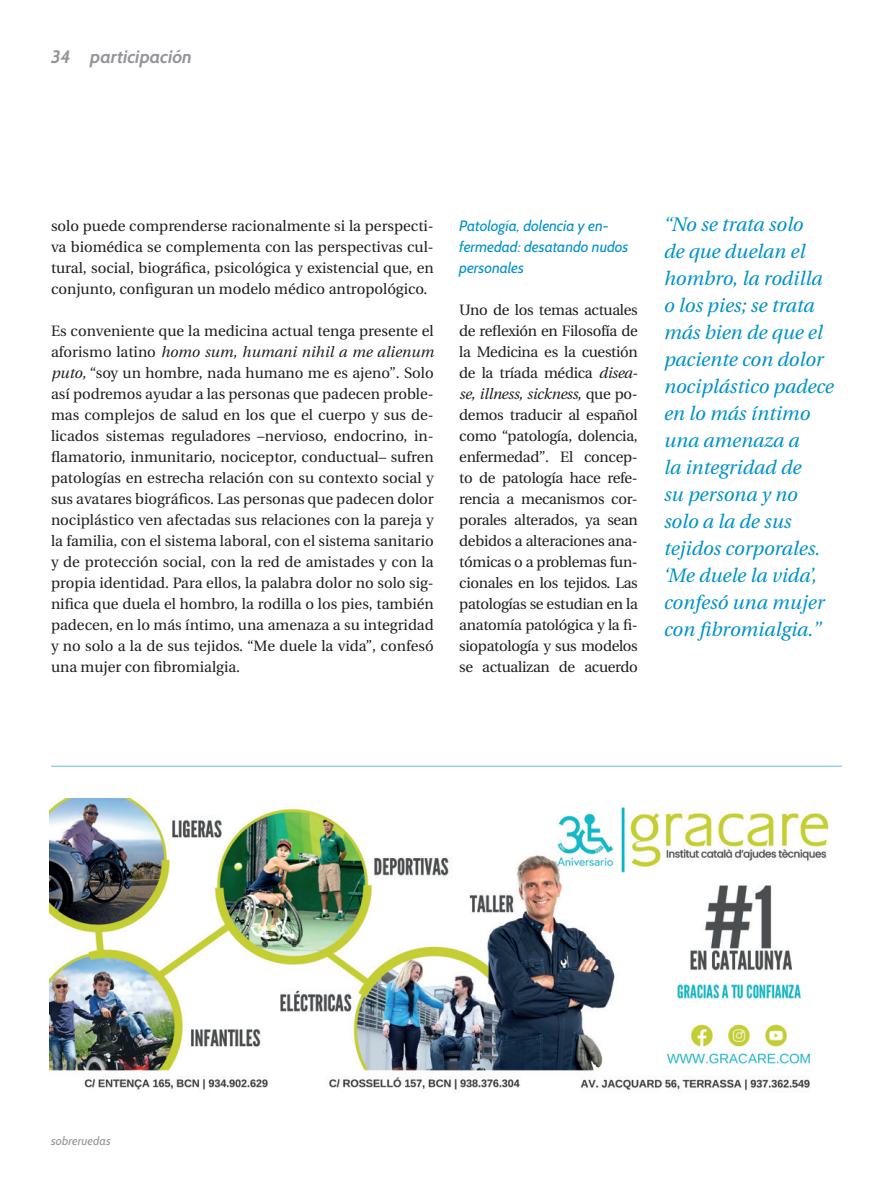
<style>
.page{position:relative;width:893px;height:1195px;background:#fff}
.page>*{position:absolute;margin:0;border:0;box-sizing:border-box;transform-origin:0 0}
._8_DESTACAT{font:italic 19.5px/27px "Utopia";color:#0092c8}
._1_2_TÍTOL_SECCIÓ_PE{font:italic 700 18px "Cabin";color:#939598}
._7_COS_PRINCIPAL{font:15px/21px "Utopia";color:#231f20;text-align:justify}
._7_1_COS_NEGRETA{font:italic 15px/21px "Cabin";color:#0092c8}
.t1{font:italic 12px "Cabin";letter-spacing:.01em;color:#939598}
.s1{font-style:italic}
</style>
<div class="page">
<hr style="left:51px;top:766px;width:791px;height:1px;background:#62bde0">
<img style="left:49px;top:798px;width:780px;height:293px">
<p class="_1_2_TÍTOL_SECCIÓ_PE" style="left:51px;top:46px;width:142px">34 participación</p>
<p class="_7_COS_PRINCIPAL" style="left:51px;top:216px;width:384px">solo puede comprenderse racionalmente si la perspecti&shy;va biomédica se complementa con las perspectivas cul&shy;tural, social, biográfica, psicológica y existencial que, en conjunto, configuran un modelo médico antropológico.</p>
<p class="_7_COS_PRINCIPAL" style="left:51px;top:321px;width:384px">Es conveniente que la medicina actual tenga presente el aforismo latino <span class="s1">homo sum, humani nihil a me alienum puto,</span> “soy un hombre, nada humano me es ajeno”. Solo así podremos ayudar a las personas que padecen proble&shy;mas complejos de salud en los que el cuerpo y sus de&shy;licados sistemas reguladores –nervioso, endocrino, in&shy;flamatorio, inmunitario, nociceptor, conductual– sufren patologías en estrecha relación con su contexto social y sus avatares biográficos. Las personas que padecen dolor nociplástico ven afectadas sus relaciones con la pareja y la familia, con el sistema laboral, con el sistema sanitario y de protección social, con la red de amistades y con la propia identidad. Para ellos, la palabra dolor no solo sig&shy;nifica que duela el hombro, la rodilla o los pies, también padecen, en lo más íntimo, una amenaza a su integridad y no solo a la de sus tejidos. “Me duele la vida”, confesó una mujer con fibromialgia.</p>
<p class="_7_1_COS_NEGRETA" style="left:459px;top:215px;width:171px">Patología, dolencia y en&shy;fermedad: desatando nudos personales</p>
<p class="_7_COS_PRINCIPAL" style="left:459px;top:300px;width:180px">Uno de los temas actuales de reflexión en Filosofía de la Medicina es la cuestión de la tríada médica <span class="s1">disea&shy;se, illness, sickness,</span> que po&shy;demos traducir al español como “patología, dolencia, enfermedad”. El concep&shy;to de patología hace refe&shy;rencia a mecanismos cor&shy;porales alterados, ya sean debidos a alteraciones ana&shy;tómicas o a problemas fun&shy;cionales en los tejidos. Las patologías se estudian en la anatomía patológica y la fi&shy;siopatología y sus modelos se actualizan de acuerdo</p>
<p class="_8_DESTACAT" style="left:663px;top:212px;width:171px">“No se trata solo<br>de que duelan el hombro, la rodilla o los pies; se trata más bien de que el paciente con dolor nociplástico padece en lo más íntimo una amenaza a<br>la integridad de<br>su persona y no solo a la de sus tejidos corporales. ‘Me duele la vida’, confesó una mujer con fibromialgia.”</p>
<p class="t1" style="left:51px;top:1133px;width:61px">sobreruedas</p>
</div>
